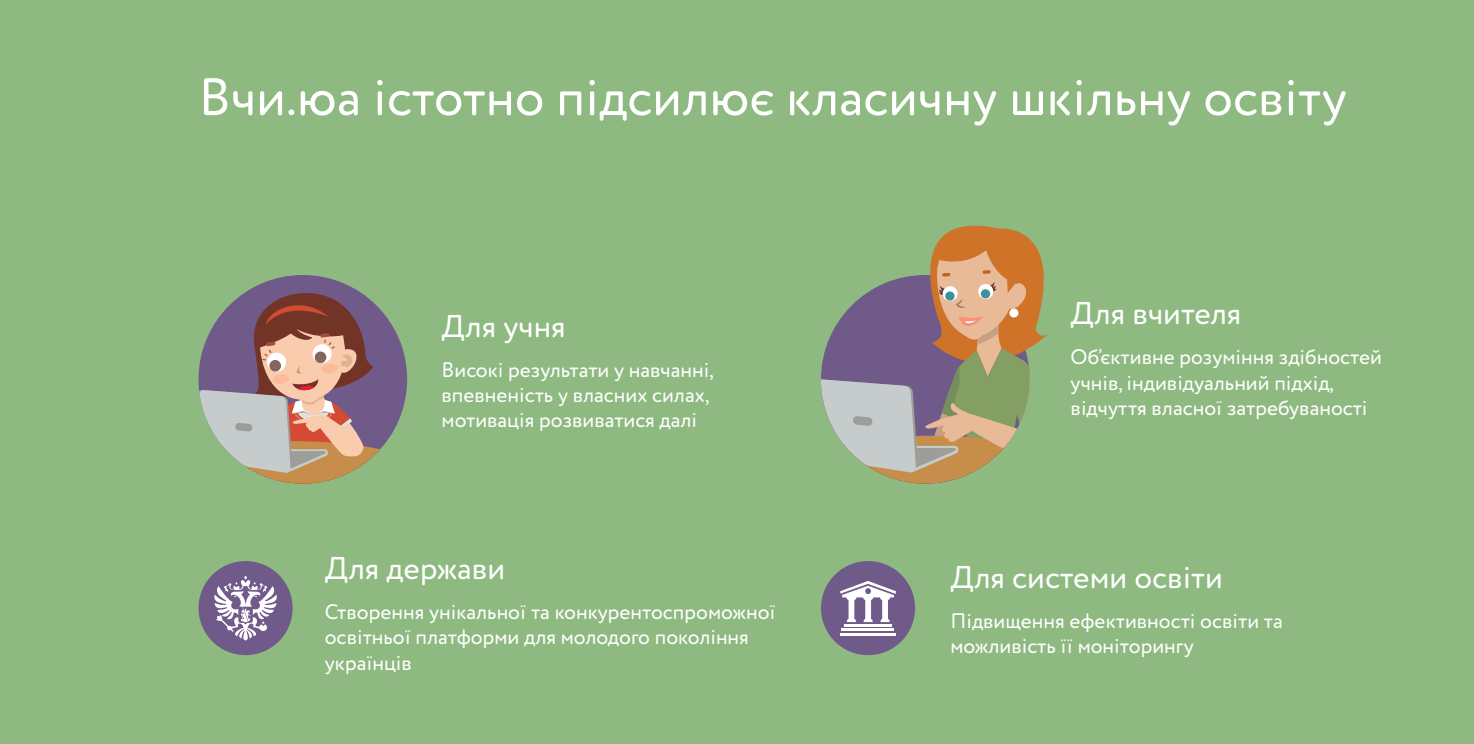
<style>
.page{position:relative;width:1474px;height:744px;background:#fff}
.page>*{position:absolute;margin:0;border:0;box-sizing:border-box;transform-origin:0 0}
.t1{font:52.5px "Circe Rounded";color:#fff}
.t2{font:31.5px "Circe Rounded";color:#fff}
.t3{font:21px/25.2px "Circe Rounded";color:#fff}
</style>
<div class="page">
<div style="left:0;top:0;width:1473px;height:744px;background:#8eba81"></div>
<svg style="left:198px;top:278px;width:209px;height:205px"></svg>
<div style="left:198px;top:561px;width:95px;height:94px;background:#705a8a;border-radius:50%"></div>
<svg style="left:214px;top:575px;width:63px;height:65px"></svg>
<div style="left:821px;top:561px;width:94px;height:94px;background:#705a8a;border-radius:50%"></div>
<hr style="left:844px;top:624px;width:48px;height:2px;background:#fff">
<hr style="left:841px;top:628px;width:53px;height:3px;background:#fff">
<hr style="left:840px;top:633px;width:56px;height:2px;background:#fff">
<svg style="left:840px;top:581px;width:56px;height:41px"></svg>
<svg style="left:821px;top:225px;width:226px;height:258px"></svg>
<h1 class="t1" style="left:198px;top:67px;width:1149px">Вчи.юа істотно підсилює класичну шкільну освіту</h1>
<h2 class="t2" style="left:441px;top:308px;width:126px">Для учня</h2>
<p class="t3" style="left:441px;top:358px;width:274px">Високі результати у навчанні, впевненість у власних силах, мотивація розвиватися далі</p>
<h2 class="t2" style="left:325px;top:550px;width:182px">Для держави</h2>
<p class="t3" style="left:325px;top:600px;width:452px">Створення унікальної та конкурентоспроможної освітньої платформи для молодого покоління українців</p>
<h2 class="t2" style="left:1070px;top:295px;width:172px">Для вчителя</h2>
<p class="t3" style="left:1070px;top:345px;width:313px">Об’єктивне розуміння здібностей учнів, індивідуальний підхід, відчуття власної затребуваності</p>
<h2 class="t2" style="left:950px;top:558px;width:274px">Для системи освіти</h2>
<p class="t3" style="left:950px;top:609px;width:334px">Підвищення ефективності освіти та можливість її моніторингу</p>
</div>
